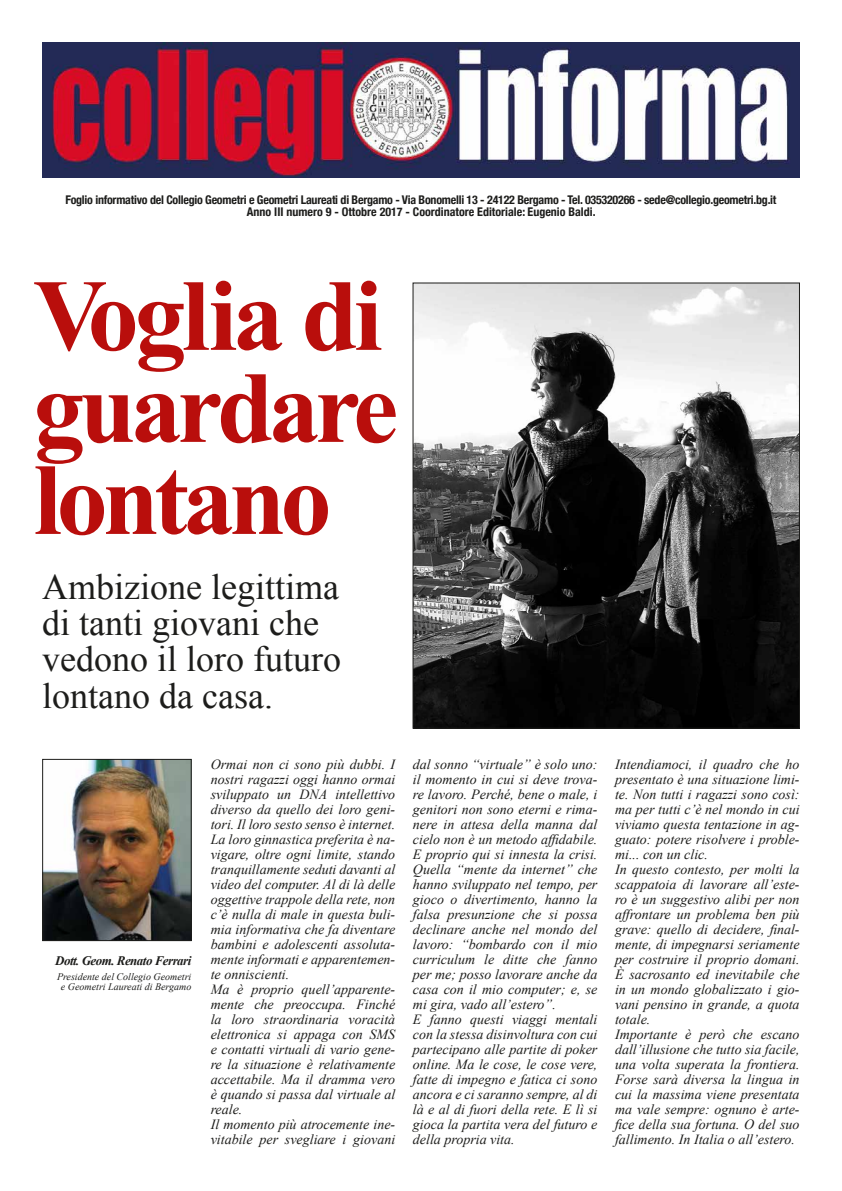
<style>
.page{position:relative;width:842px;height:1191px;background:#fff}
.page>*{position:absolute;margin:0;border:0;box-sizing:border-box;transform-origin:0 0}
.t1{font:700 102px/92px "Times New Roman";letter-spacing:-.05em;color:#b90e0c}
.t2{font:36px/36px "Times New Roman";color:#1d1d1b}
.t3{font:italic 14px/15px "Times New Roman";color:#1d1d1b}
.t4{font:italic 700 13px "Times New Roman";letter-spacing:-.04em;color:#1d1d1b}
.t5{font:700 condensed 12px/12px "Helvetica Neue";letter-spacing:-.02em;color:#1d1d1b;text-align:center}
.t6{font:italic 10px/10px "Times New Roman";color:#1d1d1b;text-align:center}
</style>
<div class="page">
<img style="left:44px;top:761px;width:145px;height:177px">
<div style="left:42px;top:759px;width:149px;height:181px;border:1px solid #1d1d1b"></div>
<img style="left:415px;top:285px;width:382px;height:441px">
<img style="left:43px;top:43px;width:756px;height:135px">
<p class="t5" style="left:66px;top:193px;width:712px">Foglio informativo del Collegio Geometri e Geometri Laureati di Bergamo - Via Bonomelli 13 - 24122 Bergamo - Tel. 035320266 - sede@collegio.geometri.bg.it<br>Anno III numero 9 - Ottobre 2017 - Coordinatore Editoriale: Eugenio Baldi.</p>
<h1 class="t1" style="left:33px;top:267px;width:366px">Voglia di guardare lontano</h1>
<h2 class="t2" style="left:42px;top:569px;width:300px">Ambizione legittima di tanti giovani che vedono il loro futuro lontano da casa.</h2>
<p class="t4" style="left:55px;top:952px;width:138px">Dott. Geom. Renato Ferrari</p>
<p class="t6" style="left:57px;top:971px;width:136px">Presidente del Collegio Geometri e Geometri Laureati di Bergamo</p>
<p class="t3" style="left:211px;top:756px;width:186px">Ormai non ci sono più dubbi. I nostri ragazzi oggi hanno ormai sviluppato un DNA intellettivo diverso da quello dei loro geni&shy;tori. Il loro sesto senso è internet.<br>La loro ginnastica preferita è na&shy;vigare, oltre ogni limite, stando tranquillamente seduti davanti al video del computer. Al di là delle oggettive trappole della rete, non c’è nulla di male in questa buli&shy;mia informativa che fa diventare bambini e adolescenti assoluta&shy;mente informati e apparentemen&shy;te onniscienti.<br>Ma è proprio quell’apparente&shy;mente che preoccupa. Finché la loro straordinaria voracità elettronica si appaga con SMS e contatti virtuali di vario gene&shy;re la situazione è relativamente accettabile. Ma il dramma vero è quando si passa dal virtuale al reale.<br>Il momento più atrocemente ine&shy;vitabile per svegliare i giovani</p>
<p class="t3" style="left:413px;top:756px;width:186px">dal sonno “virtuale” è solo uno: il momento in cui si deve trova&shy;re lavoro. Perché, bene o male, i genitori non sono eterni e rima&shy;nere in attesa della manna dal cielo non è un metodo affidabile.<br>E proprio qui si innesta la crisi.<br>Quella “mente da internet” che hanno sviluppato nel tempo, per gioco o divertimento, hanno la falsa presunzione che si possa declinare anche nel mondo del lavoro: “bombardo con il mio curriculum le ditte che fanno per me; posso lavorare anche da casa con il mio computer; e, se mi gira, vado all’estero”.<br>E fanno questi viaggi mentali con la stessa disinvoltura con cui partecipano alle partite di poker online. Ma le cose, le cose vere, fatte di impegno e fatica ci sono ancora e ci saranno sempre, al di là e al di fuori della rete. E lì si gioca la partita vera del futuro e della propria vita.</p>
<p class="t3" style="left:615px;top:756px;width:186px">Intendiamoci, il quadro che ho presentato è una situazione limi&shy;te. Non tutti i ragazzi sono così: ma per tutti c’è nel mondo in cui viviamo questa tentazione in ag&shy;guato: potere risolvere i proble&shy;mi... con un clic.<br>In questo contesto, per molti la scappatoia di lavorare all’este&shy;ro è un suggestivo alibi per non affrontare un problema ben più grave: quello di decidere, final&shy;mente, di impegnarsi seriamente per costruire il proprio domani.<br>È sacrosanto ed inevitabile che in un mondo globalizzato i gio&shy;vani pensino in grande, a quota totale.<br>Importante è però che escano dall’illusione che tutto sia facile, una volta superata la frontiera.<br>Forse sarà diversa la lingua in cui la massima viene presentata ma vale sempre: ognuno è arte&shy;fice della sua fortuna. O del suo fallimento. In Italia o all’estero.</p>
</div>
